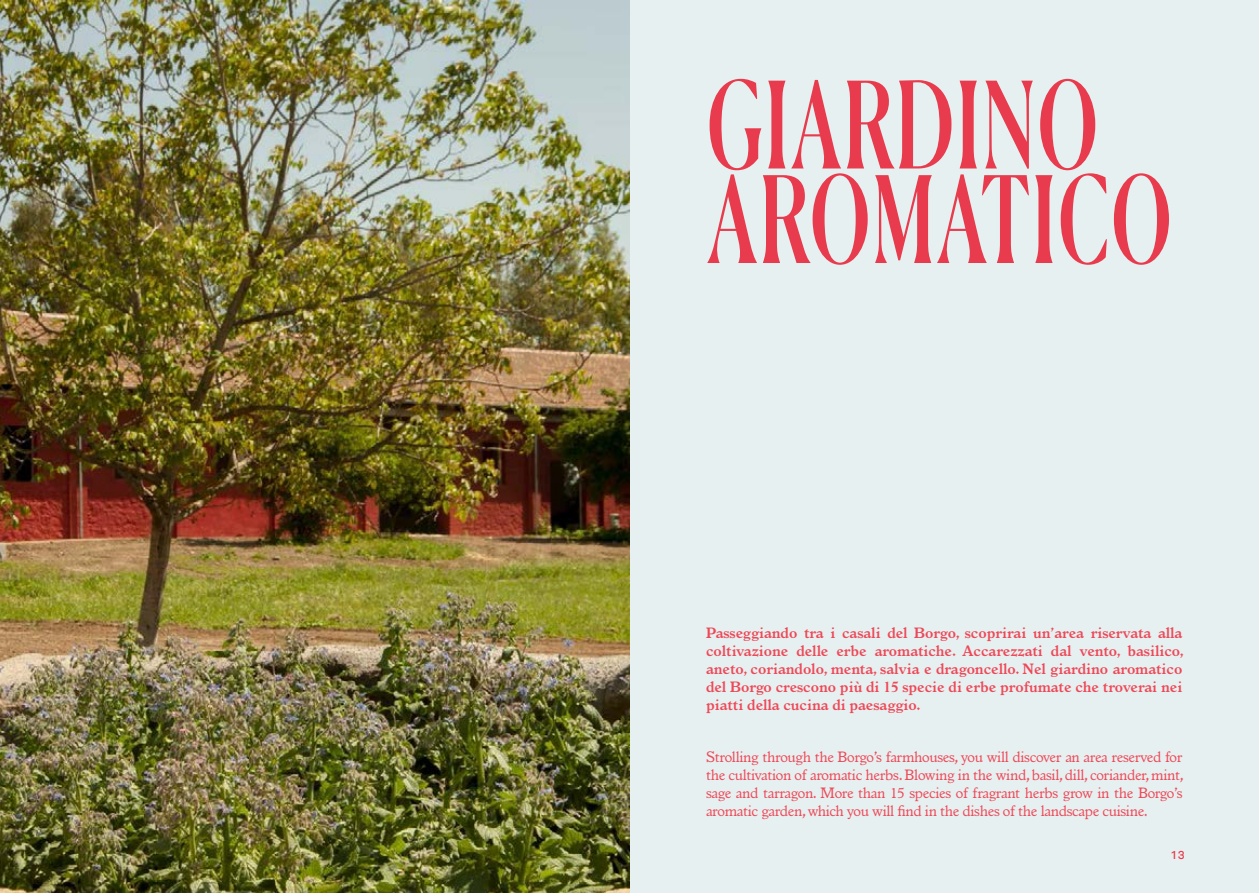
<style>
.page{position:relative;width:1259px;height:893px;background:#e6f0f0}
.page>*{position:absolute;margin:0;border:0;box-sizing:border-box;transform-origin:0 0}
.TITOLI{font:120px "Canela Cond Trial";color:#e83b4d}
.testi_italiano{font:700 15px/18px "Italian Old Style MT Std";color:#ef4858;text-align:justify}
.testi_inglese{font:15px/18px "Italian Old Style MT Std";letter-spacing:-.02em;color:#ef4858;text-align:justify}
.t1{font:500 12px "Galano Grotesque Alt";color:#e83b4d}
</style>
<div class="page">
<img style="left:0;top:0;width:629px;height:893px">
<p class="TITOLI" style="left:706px;top:75px;width:394px">GIARDINO</p>
<p class="TITOLI" style="left:706px;top:170px;width:468px">AROMATICO</p>
<p class="testi_italiano" style="left:706px;top:624px;width:479px">Passeggiando tra i casali del Borgo, scoprirai un’area riservata alla coltivazione delle erbe aromatiche. Accarezzati dal vento, basilico, aneto, coriandolo, menta, salvia e dragoncello. Nel giardino aromatico del Borgo crescono più di 15 specie di erbe profumate che troverai nei piatti della cucina di paesaggio.</p>
<p class="testi_inglese" style="left:706px;top:748px;width:479px">Strolling through the Borgo’s farmhouses, you will discover an area reserved for the cultivation of aromatic herbs. Blowing in the wind, basil, dill, coriander, mint, sage and tarragon. More than 15 species of fragrant herbs grow in the Borgo’s aromatic garden, which you will find in the dishes of the landscape cuisine.</p>
<p class="t1" style="left:1171px;top:847px;width:15px">13</p>
</div>
